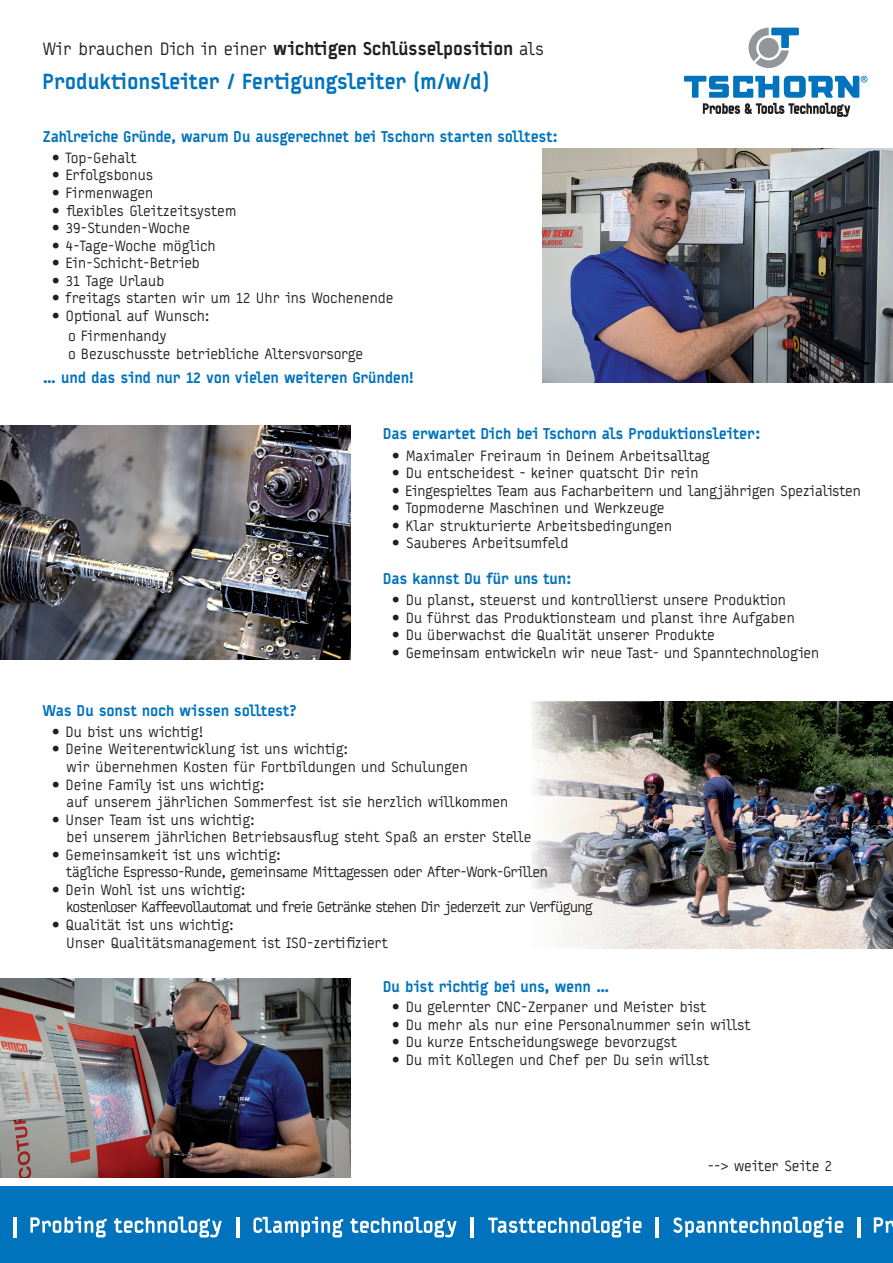
<style>
.page{position:relative;width:893px;height:1263px;background:#fff}
.page>*{position:absolute;margin:0;border:0;box-sizing:border-box;transform-origin:0 0}
.t1{font:900 21px "Typestar";letter-spacing:-.01em;color:#0073bc}
.t2{font:900 18px "Typestar";letter-spacing:-.02em;color:#231f20}
.t3{font:15px/17.5px "Typestar";letter-spacing:-.02em;color:#231f20}
.t4{font:900 15px "Typestar";letter-spacing:-.02em;color:#0073bc}
.t5{font:15px/17.5px "Typestar";letter-spacing:-.06em;color:#231f20}
.t6{font:15px/17.5px "Typestar";letter-spacing:-.04em;color:#231f20}
.t7{font:15px "Typestar";color:#231f20}
.t8{font:900 15px "Typestar";color:#0073bc}
.s1{font-weight:400}
</style>
<div class="page">
<div style="left:0;top:1186px;width:893px;height:77px;background:#0073bc"></div>
<svg style="left:748px;top:28px;width:51px;height:40px"></svg>
<svg style="left:684px;top:76px;width:183px;height:41px"></svg>
<svg style="left:253px;top:1216px;width:90px;height:21px"></svg>
<svg style="left:350px;top:1217px;width:107px;height:20px"></svg>
<svg style="left:488px;top:1216px;width:153px;height:21px"></svg>
<svg style="left:673px;top:1216px;width:170px;height:21px"></svg>
<hr style="left:236px;top:1216px;width:3px;height:21px;background:#fff">
<hr style="left:471px;top:1216px;width:3px;height:21px;background:#fff">
<hr style="left:655px;top:1216px;width:4px;height:21px;background:#fff">
<hr style="left:857px;top:1216px;width:4px;height:21px;background:#fff">
<hr style="left:13px;top:1216px;width:3px;height:21px;background:#fff">
<svg style="left:30px;top:1216px;width:77px;height:21px"></svg>
<svg style="left:114px;top:1216px;width:108px;height:21px"></svg>
<svg style="left:874px;top:1217px;width:19px;height:16px"></svg>
<img style="left:542px;top:149px;width:351px;height:234px">
<img style="left:0;top:978px;width:351px;height:200px">
<img style="left:0;top:425px;width:351px;height:234px">
<img style="left:652px;top:702px;width:241px;height:246px">
<svg style="left:531px;top:701px;width:121px;height:248px"></svg>
<p class="t2" style="left:43px;top:37px;width:503px"><span class="s1">Wir brauchen Dich in einer</span> wichtigen Schlüsselposition <span class="s1">als</span></p>
<h1 class="t1" style="left:43px;top:69px;width:448px">Produktionsleiter / Fertigungsleiter (m/w/d)</h1>
<p class="t4" style="left:43px;top:127px;width:516px">Zahlreiche Gründe, warum Du ausgerechnet bei Tschorn starten solltest:</p>
<p class="t3" style="left:51px;top:149px;width:87px">• Top-Gehalt</p>
<p class="t3" style="left:51px;top:167px;width:104px">• Erfolgsbonus</p>
<p class="t3" style="left:51px;top:184px;width:104px">• Firmenwagen</p>
<p class="t7" style="left:51px;top:202px;width:187px">• flexibles Gleitzeitsystem</p>
<p class="t3" style="left:51px;top:219px;width:141px">• 39-Stunden-Woche</p>
<p class="t3" style="left:51px;top:237px;width:166px">• 4-Tage-Woche möglich</p>
<p class="t3" style="left:51px;top:254px;width:150px">• Ein-Schicht-Betrieb</p>
<p class="t3" style="left:51px;top:272px;width:115px">• 31 Tage Urlaub</p>
<p class="t3" style="left:51px;top:289px;width:344px">• freitags starten wir um 12 Uhr ins Wochenende</p>
<p class="t3" style="left:51px;top:307px;width:160px">• Optional auf Wunsch:</p>
<p class="t3" style="left:68px;top:327px;width:297px;line-height:18px">o Firmenhandy<br>o Bezuschusste betriebliche Altersvorsorge</p>
<p class="t4" style="left:43px;top:368px;width:373px">… und das sind nur 12 von vielen weiteren Gründen!</p>
<p class="t4" style="left:43px;top:701px;width:256px">Was Du sonst noch wissen solltest?</p>
<p class="t4" style="left:383px;top:424px;width:379px">Das erwartet Dich bei Tschorn als Produktionsleiter:</p>
<p class="t3" style="left:391px;top:447px;width:320px">• Maximaler Freiraum in Deinem Arbeitsalltag</p>
<p class="t3" style="left:391px;top:464px;width:309px">• Du entscheidest - keiner quatscht Dir rein</p>
<p class="t3" style="left:391px;top:482px;width:471px">• Eingespieltes Team aus Facharbeitern und langjährigen Spezialisten</p>
<p class="t3" style="left:391px;top:499px;width:275px">• Topmoderne Maschinen und Werkzeuge</p>
<p class="t3" style="left:391px;top:517px;width:283px">• Klar strukturierte Arbeitsbedingungen</p>
<p class="t3" style="left:391px;top:534px;width:179px">• Sauberes Arbeitsumfeld</p>
<p class="t4" style="left:383px;top:569px;width:190px">Das kannst Du für uns tun:</p>
<p class="t3" style="left:391px;top:591px;width:396px">• Du planst, steuerst und kontrollierst unsere Produktion</p>
<p class="t3" style="left:391px;top:609px;width:405px">• Du führst das Produktionsteam und planst ihre Aufgaben</p>
<p class="t3" style="left:391px;top:626px;width:325px">• Du überwachst die Qualität unserer Produkte</p>
<p class="t3" style="left:391px;top:644px;width:430px">• Gemeinsam entwickeln wir neue Tast- und Spanntechnologien</p>
<p class="t3" style="left:51px;top:723px;width:154px">• Du bist uns wichtig!</p>
<p class="t3" style="left:66px;top:741px;width:403px;text-indent:-15px">• Deine Weiterentwicklung ist uns wichtig:<br>wir übernehmen Kosten für Fortbildungen und Schulungen</p>
<p class="t3" style="left:66px;top:776px;width:444px;text-indent:-15px">• Deine Family ist uns wichtig:<br>auf unserem jährlichen Sommerfest ist sie herzlich willkommen</p>
<p class="t3" style="left:66px;top:811px;width:467px;text-indent:-15px">• Unser Team ist uns wichtig:<br>bei unserem jährlichen Betriebsausflug steht Spaß an erster Stelle</p>
<p class="t6" style="left:66px;top:846px;width:483px;text-indent:-15px">• Gemeinsamkeit ist uns wichtig:<br>tägliche Espresso-Runde, gemeinsame Mittagessen oder After-Work-Grillen</p>
<p class="t5" style="left:66px;top:881px;width:528px;text-indent:-15px">• Dein Wohl ist uns wichtig:<br>kostenloser Kaffeevollautomat und freie Getränke stehen Dir jederzeit zur Verfügung</p>
<p class="t3" style="left:66px;top:916px;width:323px;text-indent:-15px">• Qualität ist uns wichtig:<br>Unser Qualitätsmanagement ist ISO-zertifiziert</p>
<p class="t8" style="left:383px;top:977px;width:228px">Du bist richtig bei uns, wenn …</p>
<p class="t3" style="left:391px;top:998px;width:317px">• Du gelernter CNC-Zerpaner und Meister bist</p>
<p class="t3" style="left:391px;top:1016px;width:361px">• Du mehr als nur eine Personalnummer sein willst</p>
<p class="t3" style="left:391px;top:1033px;width:287px">• Du kurze Entscheidungswege bevorzugst</p>
<p class="t3" style="left:391px;top:1051px;width:320px">• Du mit Kollegen und Chef per Du sein willst</p>
<p class="t3" style="left:708px;top:1157px;width:126px">--&gt; weiter Seite 2</p>
</div>
